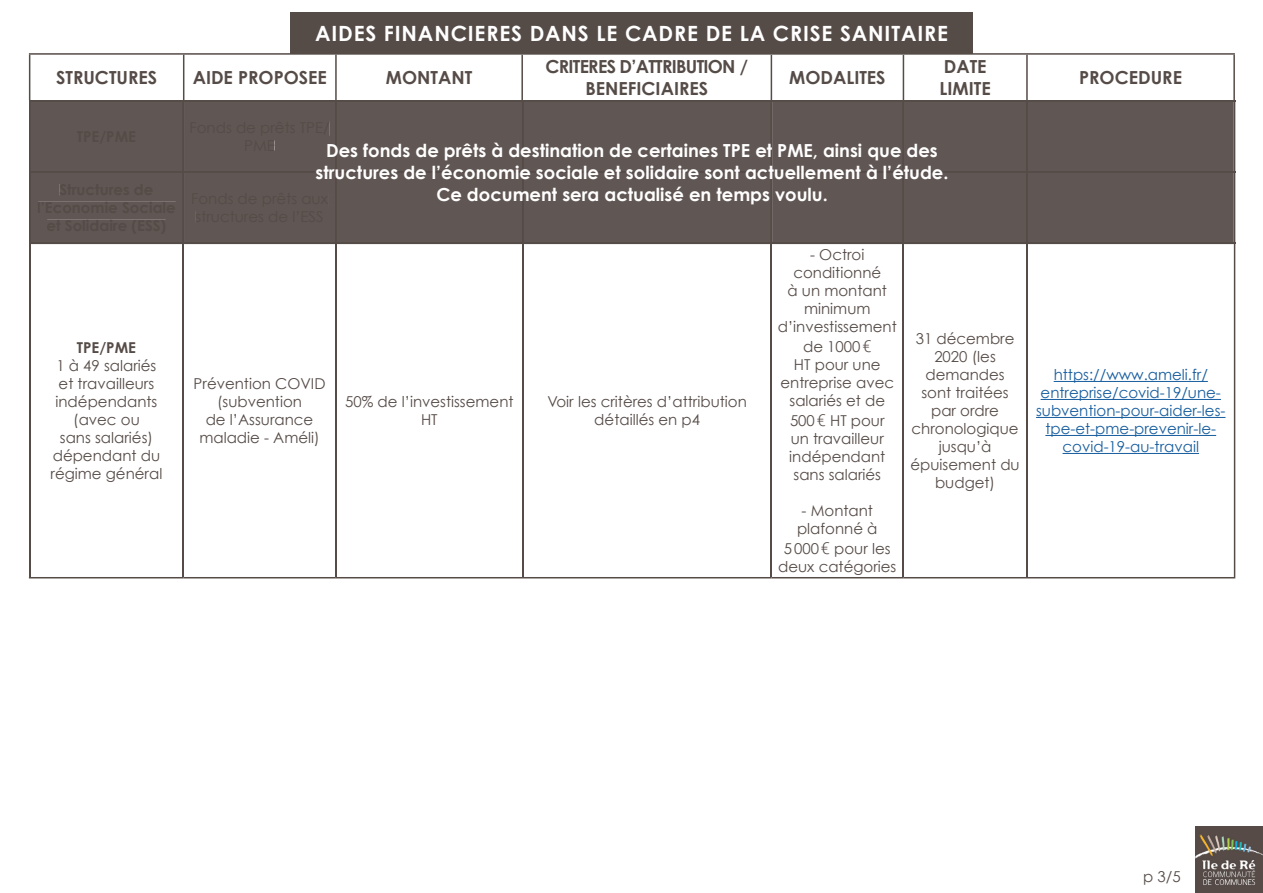
<style>
.page{position:relative;width:1263px;height:893px;background:#fff}
.page>*{position:absolute;margin:0;border:0;box-sizing:border-box;transform-origin:0 0}
.t1{font:700 21px "Century Gothic";letter-spacing:.04em;color:#fff}
.t2{font:700 18px/21.6px "Century Gothic";color:#fff;text-align:center}
.t3{font:700 18px/21.6px "Century Gothic";color:#554b47}
.t4{font:700 18px/21.6px "Century Gothic";letter-spacing:-.04em;color:#554b47;text-align:center}
.t5{font:15px/18px "Century Gothic";color:#554b47;text-align:center}
.t6{font:15px/18px "Century Gothic";color:#175d9e;text-align:center}
.t7{font:700 15px "Century Gothic";color:#554b47}
.s1{font-family:"Roboto";font-weight:300;font-size:16.5px}
</style>
<div class="page">
<img style="left:1195px;top:826px;width:68px;height:67px">
<hr style="left:29px;top:53px;width:154px;height:2px;background:#554b47">
<hr style="left:29px;top:55px;width:1px;height:45px;background:#554b47">
<hr style="left:183px;top:53px;width:153px;height:2px;background:#554b47">
<hr style="left:183px;top:55px;width:1px;height:45px;background:#554b47">
<hr style="left:336px;top:53px;width:186px;height:2px;background:#554b47">
<hr style="left:335px;top:55px;width:2px;height:45px;background:#554b47">
<hr style="left:522px;top:53px;width:249px;height:2px;background:#554b47">
<hr style="left:521px;top:55px;width:2px;height:45px;background:#554b47">
<hr style="left:771px;top:53px;width:132px;height:2px;background:#554b47">
<hr style="left:771px;top:55px;width:1px;height:45px;background:#554b47">
<hr style="left:903px;top:53px;width:124px;height:2px;background:#554b47">
<hr style="left:903px;top:55px;width:1px;height:45px;background:#554b47">
<hr style="left:1027px;top:53px;width:208px;height:2px;background:#554b47">
<hr style="left:1026px;top:55px;width:2px;height:45px;background:#554b47">
<hr style="left:1233px;top:55px;width:2px;height:45px;background:#554b47">
<hr style="left:183px;top:244px;width:1px;height:333px;background:#554b47">
<hr style="left:335px;top:244px;width:2px;height:333px;background:#554b47">
<hr style="left:522px;top:244px;width:2px;height:333px;background:#554b47">
<hr style="left:771px;top:244px;width:1px;height:333px;background:#554b47">
<hr style="left:902px;top:244px;width:2px;height:333px;background:#554b47">
<hr style="left:1026px;top:244px;width:2px;height:333px;background:#554b47">
<hr style="left:29px;top:100px;width:154px;height:1px;background:#554b47">
<hr style="left:29px;top:101px;width:1px;height:70px;background:#554b47">
<hr style="left:183px;top:100px;width:153px;height:1px;background:#554b47">
<hr style="left:336px;top:100px;width:187px;height:1px;background:#554b47">
<hr style="left:523px;top:100px;width:248px;height:1px;background:#554b47">
<hr style="left:771px;top:100px;width:132px;height:1px;background:#554b47">
<hr style="left:903px;top:100px;width:124px;height:1px;background:#554b47">
<hr style="left:1234px;top:101px;width:1px;height:70px;background:#554b47">
<hr style="left:29px;top:171px;width:154px;height:2px;background:#554b47">
<hr style="left:29px;top:173px;width:1px;height:69px;background:#554b47">
<hr style="left:1234px;top:173px;width:1px;height:69px;background:#554b47">
<hr style="left:29px;top:242px;width:154px;height:2px;background:#554b47">
<hr style="left:29px;top:244px;width:1px;height:333px;background:#554b47">
<hr style="left:1234px;top:244px;width:1px;height:333px;background:#554b47">
<hr style="left:29px;top:577px;width:154px;height:1px;background:#554b47">
<hr style="left:183px;top:577px;width:153px;height:1px;background:#554b47">
<hr style="left:336px;top:577px;width:187px;height:1px;background:#554b47">
<hr style="left:523px;top:577px;width:248px;height:1px;background:#554b47">
<hr style="left:771px;top:577px;width:132px;height:1px;background:#554b47">
<hr style="left:903px;top:577px;width:124px;height:1px;background:#554b47">
<hr style="left:1027px;top:577px;width:208px;height:1px;background:#554b47">
<hr style="left:1027px;top:100px;width:208px;height:1px;background:#554b47">
<hr style="left:1027px;top:171px;width:208px;height:2px;background:#554b47">
<hr style="left:1027px;top:242px;width:208px;height:2px;background:#554b47">
<hr style="left:1054px;top:381px;width:154px;height:1px;background:#175d9e">
<hr style="left:1040px;top:399px;width:181px;height:1px;background:#175d9e">
<hr style="left:1036px;top:417px;width:189px;height:1px;background:#175d9e">
<hr style="left:1045px;top:435px;width:171px;height:1px;background:#175d9e">
<hr style="left:1062px;top:453px;width:137px;height:1px;background:#175d9e">
<div style="left:30px;top:101px;width:1204px;height:144px;background:#605653"></div>
<div style="left:77px;top:131px;width:58px;height:13px;background:#605653"></div>
<div style="left:191px;top:122px;width:138px;height:14px;background:#605653"></div>
<div style="left:245px;top:140px;width:29px;height:11px;background:#605653"></div>
<div style="left:60px;top:184px;width:93px;height:11px;background:#605653"></div>
<div style="left:38px;top:202px;width:138px;height:11px;background:#605653"></div>
<div style="left:47px;top:220px;width:119px;height:14px;background:#605653"></div>
<div style="left:192px;top:193px;width:136px;height:14px;background:#605653"></div>
<div style="left:196px;top:211px;width:127px;height:11px;background:#605653"></div>
<div style="left:290px;top:13px;width:683px;height:41px;background:#554b47"></div>
<h1 class="t1" style="left:315px;top:20px;width:634px">AIDES FINANCIERES DANS LE CADRE DE LA CRISE SANITAIRE</h1>
<p class="t3" style="left:56px;top:66px;width:103px">STRUCTURES</p>
<p class="t3" style="left:193px;top:66px;width:136px">AIDE PROPOSEE</p>
<p class="t3" style="left:386px;top:66px;width:88px">MONTANT</p>
<p class="t4" style="left:545px;top:56px;width:204px">CRITERES D’ATTRIBUTION /<br>BENEFICIAIRES</p>
<p class="t3" style="left:789px;top:66px;width:98px">MODALITES</p>
<p class="t3" style="left:940px;top:56px;width:53px">DATE<br>LIMITE</p>
<p class="t3" style="left:1079px;top:66px;width:104px">PROCEDURE</p>
<p class="t7" style="left:77px;top:338px;width:61px">TPE/PME</p>
<p class="t5" style="left:51px;top:356px;width:113px">1 à 49 salariés et travailleurs indépendants (avec ou<br>sans salariés) dépendant du régime général</p>
<p class="t2" style="left:316px;top:140px;width:634px">Des fonds de prêts à destination de certaines TPE et PME, ainsi que des structures de l’économie sociale et solidaire sont actuellement à l’étude.<br>Ce document sera actualisé en temps voulu.</p>
<p class="t5" style="left:194px;top:374px;width:133px">Prévention COVID (subvention<br>de l’Assurance maladie - Améli)</p>
<p class="t5" style="left:345px;top:392px;width:170px">50% de l’investissement<br>HT</p>
<p class="t5" style="left:547px;top:392px;width:201px">Voir les critères d’attribution détaillés en p4</p>
<p class="t5" style="left:778px;top:246px;width:121px">- Octroi conditionné<br>à un montant minimum d’investissement</p>
<p class="t5" style="left:780px;top:337px;width:115px">de 1000 <span class="s1">€<br></span>HT pour une entreprise avec salariés et de</p>
<p class="t5" style="left:789px;top:411px;width:98px;text-align:justify">500 <span class="s1">€</span> HT pour un travailleur indépendant sans salariés</p>
<p class="t5" style="left:797px;top:501px;width:82px">- Montant plafonné à</p>
<p class="t5" style="left:778px;top:539px;width:120px">5 000 <span class="s1">€</span> pour les deux catégories</p>
<p class="t5" style="left:910px;top:329px;width:111px">31 décembre<br>2020 (les demandes sont traitées par ordre chronologique jusqu’à épuisement du budget)</p>
<p class="t6" style="left:1036px;top:365px;width:191px">https://www.ameli.fr/ entreprise/covid-19/une&shy;subvention-pour-aider-les&shy;tpe-et-pme-prevenir-le&shy;covid-19-au-travail</p>
<p class="t5" style="left:1143px;top:868px;width:39px">p 3/5</p>
</div>
